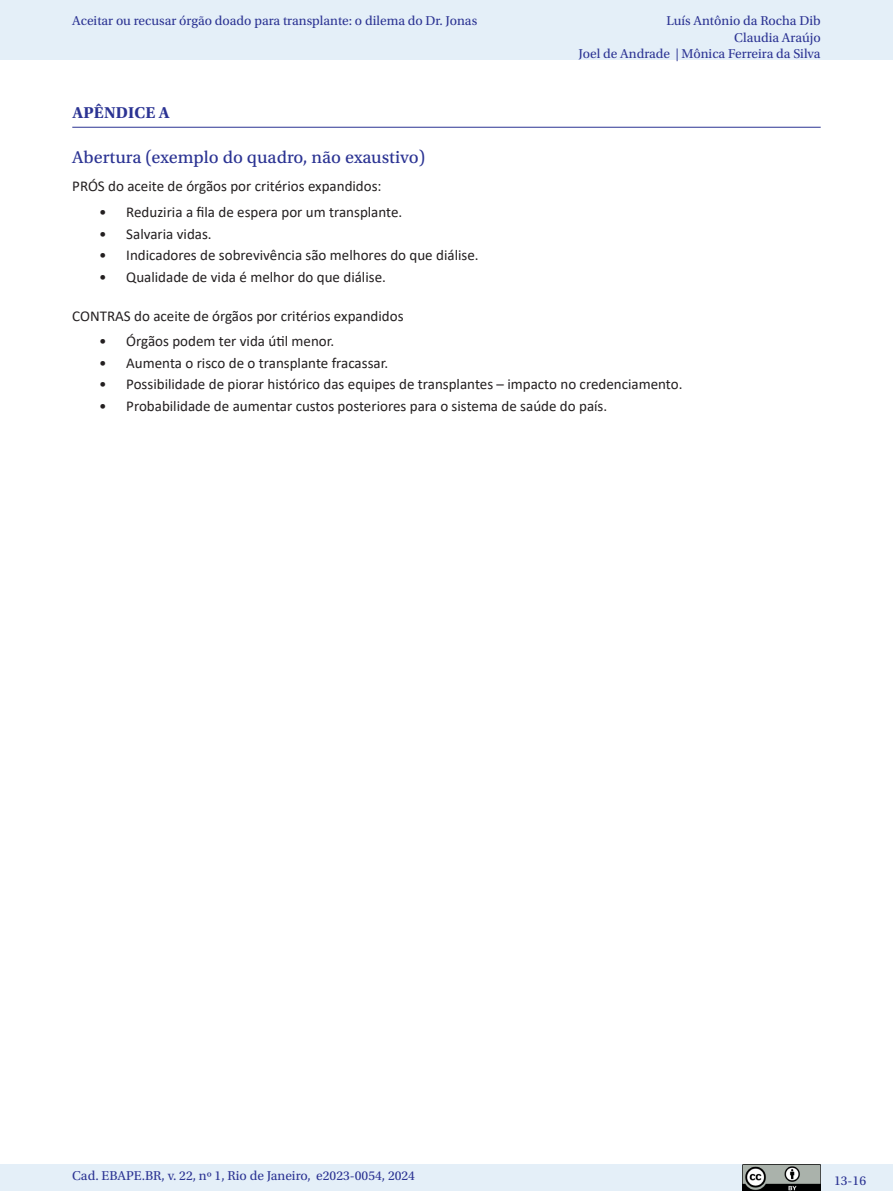
<style>
.page{position:relative;width:893px;height:1191px;background:#fff}
.page>*{position:absolute;margin:0;border:0;box-sizing:border-box;transform-origin:0 0}
._07_2_sub2{font:18px "Utopia Std Capt";color:#2b3393}
._07_1_sub_1{font:700 16.5px "Utopia Std";letter-spacing:.01em;color:#2b3393}
._06_0_texto{font:15px "Calibri";color:#231f20}
.t1{font:13.5px/16.5px "Utopia Std";color:#2b3393;text-align:right}
</style>
<div class="page">
<div style="left:0;top:0;width:893px;height:60px;background:#e4eff8"></div>
<div style="left:0;top:1164px;width:893px;height:27px;background:#e4eff8"></div>
<img style="left:743px;top:1164px;width:78px;height:27px">
<hr style="left:72px;top:127px;width:749px;height:1px;background:#2b3393">
<p class="t1" style="left:72px;top:13px;width:406px">Aceitar ou recusar órgão doado para transplante: o dilema do Dr. Jonas</p>
<p class="t1" style="left:579px;top:13px;width:244px">Luís Antônio da Rocha Dib<br>Claudia Araújo<br>Joel de Andrade | Mônica Ferreira da Silva</p>
<p class="_07_1_sub_1" style="left:72px;top:103px;width:99px">APÊNDICE A</p>
<p class="_07_2_sub2" style="left:72px;top:148px;width:354px">Abertura (exemplo do quadro, não exaustivo)</p>
<p class="_06_0_texto" style="left:72px;top:176px;width:311px">PRÓS do aceite de órgãos por critérios expandidos:</p>
<p class="_06_0_texto" style="left:99px;top:202px;width:305px">• Reduziria a fila de espera por um transplante.</p>
<p class="_06_0_texto" style="left:99px;top:223px;width:114px">• Salvaria vidas.</p>
<p class="_06_0_texto" style="left:99px;top:245px;width:381px">• Indicadores de sobrevivência são melhores do que diálise.</p>
<p class="_06_0_texto" style="left:99px;top:266px;width:288px">• Qualidade de vida é melhor do que diálise.</p>
<p class="_06_0_texto" style="left:72px;top:305px;width:333px">CONTRAS do aceite de órgãos por critérios expandidos</p>
<p class="_06_0_texto" style="left:99px;top:331px;width:237px">• Órgãos podem ter vida útil menor.</p>
<p class="_06_0_texto" style="left:99px;top:352px;width:290px">• Aumenta o risco de o transplante fracassar.</p>
<p class="_06_0_texto" style="left:99px;top:374px;width:585px">• Possibilidade de piorar histórico das equipes de transplantes – impacto no credenciamento.</p>
<p class="_06_0_texto" style="left:99px;top:395px;width:509px">• Probabilidade de aumentar custos posteriores para o sistema de saúde do país.</p>
<p class="t1" style="left:72px;top:1167px;width:344px">Cad. EBAPE.BR, v. 22, nº 1, Rio de Janeiro, e2023-0054, 2024</p>
<p class="t1" style="left:834px;top:1172px;width:33px">13-16</p>
</div>
